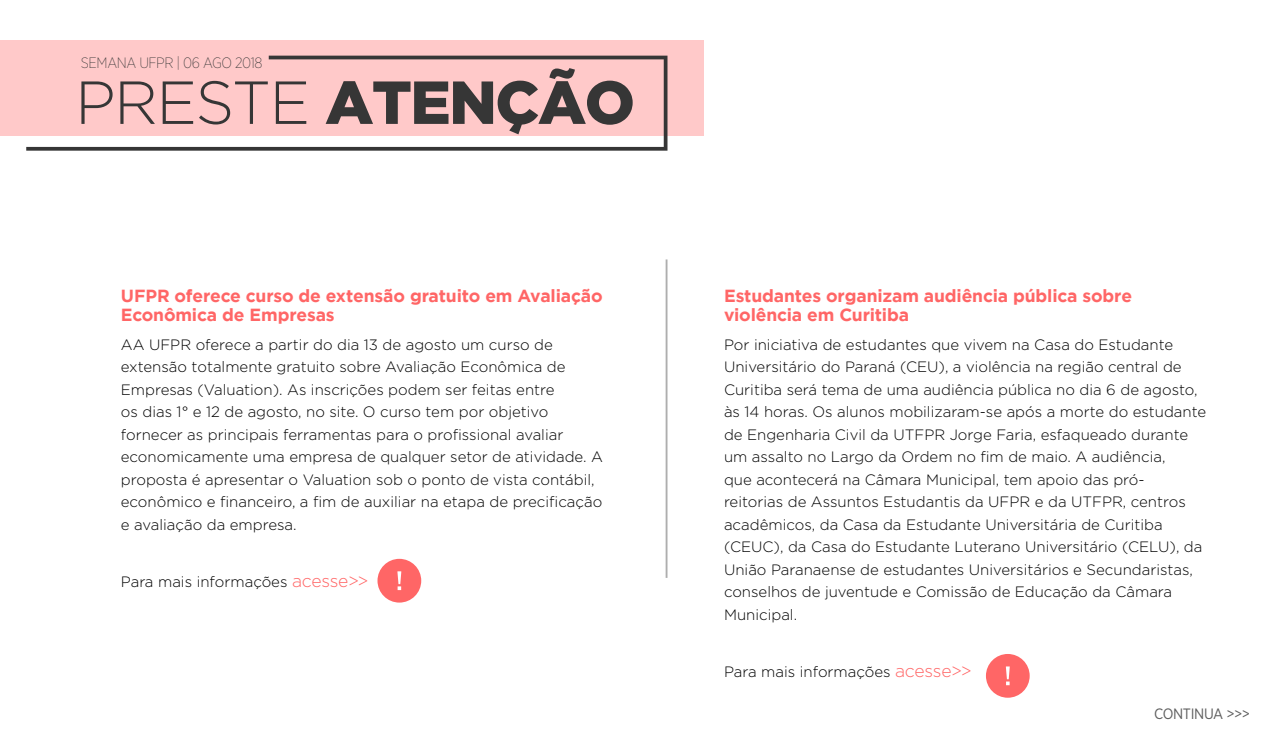
<style>
.page{position:relative;width:1275px;height:744px;background:#fff}
.page>*{position:absolute;margin:0;border:0;box-sizing:border-box;transform-origin:0 0}
.t1{font:700 17.5px/18.8px "Gotham";letter-spacing:-.01em;color:#f66}
.t2{font:300 15px/22.5px "Gotham";color:#000}
.t3{font:200 15px "Gotham Narrow";letter-spacing:-.025em;color:#363636}
.t4{font:15px "Gotham Narrow";letter-spacing:-.025em;color:#5e5e5e}
.s1{font-size:17.5px;color:#f66}
</style>
<div class="page">
<div style="left:0;top:41px;width:704px;height:95px;background:#ffc9c9"></div>
<svg style="left:26px;top:56px;width:642px;height:95px"></svg>
<hr style="left:666px;top:259px;width:2px;height:319px;background:#aeaeae">
<svg style="left:378px;top:559px;width:43px;height:43px"></svg>
<svg style="left:986px;top:654px;width:44px;height:44px"></svg>
<p class="t3" style="left:81px;top:53px;width:183px">SEMANA UFPR | 06 AGO 2018</p>
<p class="t1" style="left:121px;top:286px;width:483px">UFPR oferece curso de extensão gratuito em Avaliação<br>Econômica de Empresas</p>
<p class="t2" style="left:121px;top:333px;width:484px">AA UFPR oferece a partir do dia 13 de agosto um curso de extensão totalmente gratuito sobre Avaliação Econômica de Empresas (Valuation). As inscrições podem ser feitas entre<br>os dias 1° e 12 de agosto, no site. O curso tem por objetivo fornecer as principais ferramentas para o profissional avaliar economicamente uma empresa de qualquer setor de atividade. A proposta é apresentar o Valuation sob o ponto de vista contábil, econômico e financeiro, a fim de auxiliar na etapa de precificação e avaliação da empresa.</p>
<p class="t2" style="left:121px;top:570px;width:249px">Para mais informações <span class="s1">acesse&gt;&gt;</span></p>
<p class="t1" style="left:724px;top:286px;width:410px">Estudantes organizam audiência pública sobre violência em Curitiba</p>
<p class="t2" style="left:724px;top:333px;width:484px">Por iniciativa de estudantes que vivem na Casa do Estudante Universitário do Paraná (CEU), a violência na região central de Curitiba será tema de uma audiência pública no dia 6 de agosto, às 14 horas. Os alunos mobilizaram-se após a morte do estudante de Engenharia Civil da UTFPR Jorge Faria, esfaqueado durante um assalto no Largo da Ordem no fim de maio. A audiência,<br>que acontecerá na Câmara Municipal, tem apoio das pró&shy;reitorias de Assuntos Estudantis da UFPR e da UTFPR, centros acadêmicos, da Casa da Estudante Universitária de Curitiba (CEUC), da Casa do Estudante Luterano Universitário (CELU), da União Paranaense de estudantes Universitários e Secundaristas, conselhos de juventude e Comissão de Educação da Câmara Municipal.</p>
<p class="t2" style="left:724px;top:660px;width:249px">Para mais informações <span class="s1">acesse&gt;&gt;</span></p>
<p class="t4" style="left:1154px;top:704px;width:97px">CONTINUA &gt;&gt;&gt;</p>
</div>
